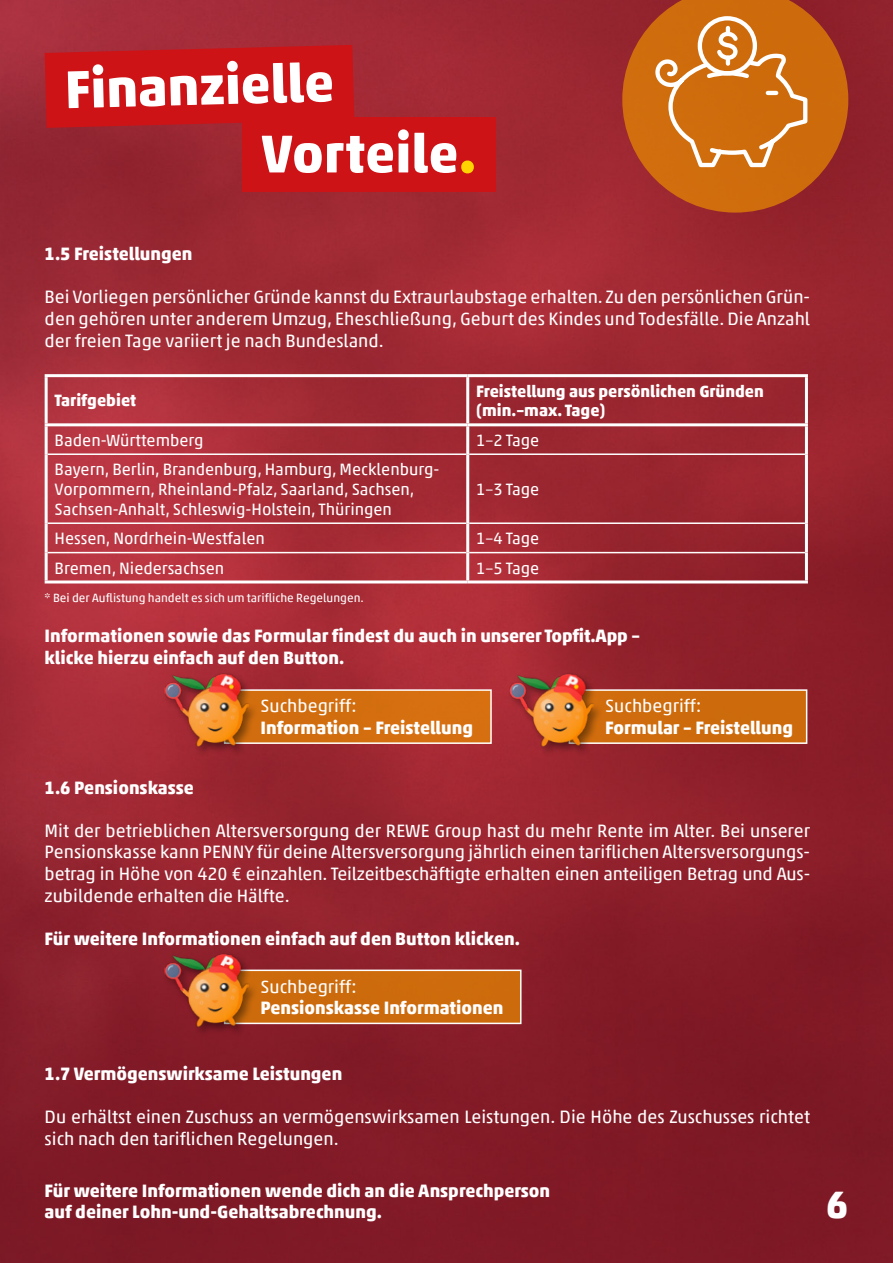
<style>
.page{position:relative;width:893px;height:1263px;background:#fff}
.page>*{position:absolute;margin:0;border:0;box-sizing:border-box;transform-origin:0 0}
.t1{font:700 54px "Akko For Penny";color:#fff}
.t2{font:700 38.25px "Akko For Penny";color:#fff}
.t3{font:18px/21.6px "Akko For Penny";color:#fff;text-align:justify}
.t4{font:700 18px/21.6px "Akko For Penny";color:#fff}
.t5{font:16.5px/19.8px "Akko For Penny";color:#fff}
.t6{font:700 16.5px/19.8px "Akko For Penny";color:#fff}
.t7{font:12px "Akko For Penny";color:#fff}
.s1{color:#ffd400}
</style>
<div class="page">
<img style="left:0;top:0;width:893px;height:1263px">
<svg style="left:622px;top:0;width:226px;height:213px;background:#ba5318"></svg>
<div style="left:698px;top:16px;width:59px;height:59px;border:4px solid #fff;border-radius:50%"></div>
<svg style="left:652px;top:28px;width:158px;height:141px;background:#d47f2d"></svg>
<hr style="left:45px;top:374px;width:423px;height:3px;background:#fff">
<hr style="left:45px;top:377px;width:3px;height:46px;background:#fff">
<hr style="left:468px;top:374px;width:340px;height:3px;background:#fff">
<hr style="left:805px;top:377px;width:3px;height:46px;background:#fff">
<hr style="left:45px;top:423px;width:423px;height:3px;background:#fff">
<hr style="left:45px;top:426px;width:3px;height:28px;background:#fff">
<hr style="left:468px;top:423px;width:340px;height:3px;background:#fff">
<hr style="left:805px;top:426px;width:3px;height:28px;background:#fff">
<hr style="left:45px;top:454px;width:3px;height:69px;background:#fff">
<hr style="left:805px;top:454px;width:3px;height:69px;background:#fff">
<hr style="left:45px;top:523px;width:3px;height:30px;background:#fff">
<hr style="left:805px;top:523px;width:3px;height:30px;background:#fff">
<hr style="left:45px;top:553px;width:3px;height:27px;background:#fff">
<hr style="left:48px;top:453px;width:418px;height:2px;background:#fff">
<hr style="left:469px;top:453px;width:336px;height:2px;background:#fff">
<hr style="left:48px;top:522px;width:418px;height:2px;background:#fff">
<hr style="left:469px;top:522px;width:336px;height:2px;background:#fff">
<hr style="left:48px;top:552px;width:418px;height:1px;background:#fff">
<hr style="left:469px;top:552px;width:336px;height:1px;background:#fff">
<hr style="left:466px;top:377px;width:3px;height:46px;background:#fff">
<hr style="left:466px;top:426px;width:3px;height:28px;background:#fff">
<hr style="left:466px;top:454px;width:3px;height:69px;background:#fff">
<hr style="left:466px;top:523px;width:3px;height:30px;background:#fff">
<hr style="left:466px;top:553px;width:3px;height:27px;background:#fff">
<hr style="left:805px;top:553px;width:3px;height:27px;background:#fff">
<hr style="left:45px;top:580px;width:423px;height:3px;background:#fff">
<hr style="left:468px;top:580px;width:340px;height:3px;background:#fff">
<svg style="left:45px;top:45px;width:309px;height:83px;background:#c91418"></svg>
<div style="left:242px;top:117px;width:254px;height:75px;background:#cd1316"></div>
<div style="left:225px;top:970px;width:296px;height:53px;background:#cd6b0c"></div>
<div style="left:224px;top:969px;width:297px;height:55px;border:2px solid #fff"></div>
<div style="left:162px;top:952px;width:97px;height:86px;background:#000;opacity:.4"></div>
<img style="left:164px;top:947px;width:86px;height:86px">
<div style="left:569px;top:690px;width:238px;height:53px;background:#cd6b0c"></div>
<div style="left:569px;top:689px;width:238px;height:55px;border:2px solid #fff"></div>
<div style="left:507px;top:672px;width:97px;height:86px;background:#000;opacity:.4"></div>
<img style="left:509px;top:667px;width:86px;height:86px">
<div style="left:225px;top:690px;width:266px;height:53px;background:#d46e0f"></div>
<div style="left:224px;top:689px;width:268px;height:55px;border:2px solid #fff"></div>
<div style="left:162px;top:672px;width:97px;height:86px;background:#000;opacity:.4"></div>
<img style="left:164px;top:667px;width:86px;height:86px">
<h1 class="t1" style="left:63px;top:58px;width:271px;rotate:-2deg">Finanzielle</h1>
<h1 class="t1" style="left:261px;top:121px;width:217px">Vorteile<span class="s1">…</span></h1>
<p class="t4" style="left:45px;top:243px;width:149px">1.5 Freistellungen</p>
<p class="t3" style="left:45px;top:286px;width:767px">Bei Vorliegen persönlicher Gründe kannst du Extraurlaubstage erhalten. Zu den persönlichen Grün&shy;den gehören unter anderem Umzug, Eheschließung, Geburt des Kindes und Todesfälle. Die Anzahl der freien Tage variiert je nach Bundesland.</p>
<p class="t6" style="left:55px;top:391px;width:83px">Tarifgebiet</p>
<p class="t6" style="left:476px;top:381px;width:289px">Freistellung aus persönlichen Gründen (min.–max. Tage)</p>
<p class="t5" style="left:55px;top:430px;width:150px">Baden-Württemberg</p>
<p class="t5" style="left:476px;top:430px;width:65px">1–2 Tage</p>
<p class="t5" style="left:55px;top:459px;width:386px">Bayern, Berlin, Brandenburg, Hamburg, Mecklenburg-<br>Vorpommern, Rheinland-Pfalz, Saarland, Sachsen,<br>Sachsen-Anhalt, Schleswig-Holstein, Thüringen</p>
<p class="t5" style="left:476px;top:479px;width:65px">1–3 Tage</p>
<p class="t5" style="left:55px;top:528px;width:212px">Hessen, Nordrhein-Westfalen</p>
<p class="t5" style="left:476px;top:528px;width:65px">1–4 Tage</p>
<p class="t5" style="left:55px;top:558px;width:171px">Bremen, Niedersachsen</p>
<p class="t5" style="left:476px;top:558px;width:65px">1–5 Tage</p>
<p class="t7" style="left:45px;top:591px;width:321px">* Bei der Auflistung handelt es sich um tarifliche Regelungen.</p>
<p class="t4" style="left:45px;top:625px;width:597px">Informationen sowie das Formular findest du auch in unserer Topfit.App – klicke hierzu einfach auf den Button.</p>
<p class="t3" style="left:261px;top:695px;width:98px">Suchbegriff:</p>
<p class="t4" style="left:261px;top:717px;width:214px">Information – Freistellung</p>
<p class="t3" style="left:605px;top:695px;width:98px">Suchbegriff:</p>
<p class="t4" style="left:605px;top:717px;width:189px">Formular – Freistellung</p>
<p class="t4" style="left:45px;top:776px;width:151px">1.6 Pensionskasse</p>
<p class="t3" style="left:45px;top:819px;width:767px">Mit der betrieblichen Altersversorgung der REWE Group hast du mehr Rente im Alter. Bei unserer Pensionskasse kann PENNY für deine Altersversorgung jährlich einen tariflichen Altersversorgungs&shy;betrag in Höhe von 420 € einzahlen. Teilzeitbeschäftigte erhalten einen anteiligen Betrag und Aus&shy;zubildende erhalten die Hälfte.</p>
<p class="t4" style="left:45px;top:927px;width:477px">Für weitere Informationen einfach auf den Button klicken.</p>
<p class="t3" style="left:261px;top:975px;width:98px">Suchbegriff:</p>
<p class="t4" style="left:261px;top:997px;width:244px">Pensionskasse Informationen</p>
<p class="t4" style="left:45px;top:1062px;width:299px">1.7 Vermögenswirksame Leistungen</p>
<p class="t3" style="left:45px;top:1106px;width:767px">Du erhältst einen Zuschuss an vermögenswirksamen Leistungen. Die Höhe des Zuschusses richtet sich nach den tariflichen Regelungen.</p>
<p class="t4" style="left:45px;top:1179px;width:507px">Für weitere Informationen wende dich an die Ansprechperson auf deiner Lohn-und-Gehaltsabrechnung.</p>
<h2 class="t2" style="left:826px;top:1181px;width:24px">6</h2>
</div>
